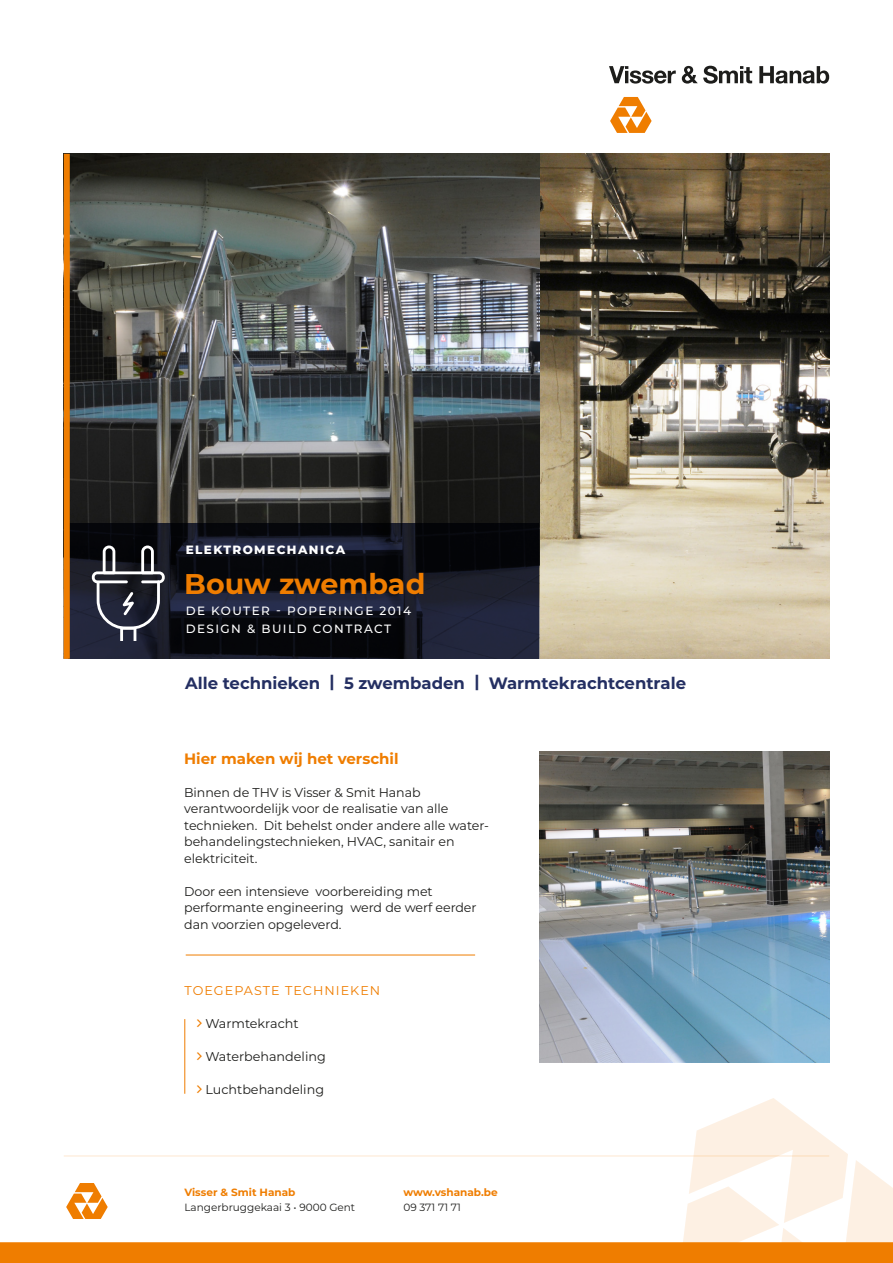
<style>
.page{position:relative;width:893px;height:1263px;background:#fff}
.page>*{position:absolute;margin:0;border:0;box-sizing:border-box;transform-origin:0 0}
.t1{font:700 28.5px "Montserrat";color:#ef7d00}
.t2{font:700 16.5px "Montserrat";color:#242f62}
.t3{font:700 15px "Montserrat";color:#ef7d00}
.t4{font:12.75px/16.5px "Montserrat";letter-spacing:-.005em;color:#1d1d1b}
.t5{font:12.75px "Montserrat";letter-spacing:.08em;color:#ef7d00}
.t6{font:500 12px "Montserrat";letter-spacing:.12em;color:#fff}
.t7{font:800 12px "Montserrat";letter-spacing:.12em;color:#fff}
.t8{font:10.5px "Montserrat";color:#1d1d1b}
.t9{font:700 10.5px "Montserrat";color:#ef7d00}
</style>
<div class="page">
<div style="left:0;top:1242px;width:893px;height:21px;background:#ef7d00"></div>
<svg style="left:66px;top:1183px;width:42px;height:36px"></svg>
<hr style="left:64px;top:1156px;width:765px;height:1px;background:#fee7d1">
<svg style="left:676px;top:1098px;width:217px;height:145px"></svg>
<svg style="left:610px;top:97px;width:42px;height:36px"></svg>
<svg style="left:609px;top:66px;width:67px;height:18px"></svg>
<svg style="left:682px;top:66px;width:70px;height:18px"></svg>
<svg style="left:759px;top:66px;width:70px;height:18px"></svg>
<img style="left:539px;top:751px;width:290px;height:311px">
<img style="left:70px;top:154px;width:759px;height:505px">
<svg style="left:70px;top:523px;width:469px;height:136px;background:#12141f"></svg>
<svg style="left:92px;top:545px;width:73px;height:96px;background:#41434d"></svg>
<div style="left:64px;top:154px;width:6px;height:505px;background:#ef7d00"></div>
<hr style="left:184px;top:1019px;width:1px;height:75px;background:#ef7d00">
<hr style="left:186px;top:955px;width:289px;height:1px;background:#ef7d00">
<p class="t7" style="left:186px;top:541px;width:161px">ELEKTROMECHANICA</p>
<p class="t1" style="left:184px;top:563px;width:243px">Bouw zwembad</p>
<p class="t6" style="left:186px;top:603px;width:227px">DE KOUTER - POPERINGE 2014</p>
<p class="t6" style="left:186px;top:621px;width:207px">DESIGN &amp; BUILD CONTRACT</p>
<p class="t2" style="left:185px;top:671px;width:503px">Alle technieken | 5 zwembaden | Warmtekrachtcentrale</p>
<p class="t3" style="left:184px;top:747px;width:216px">Hier maken wij het verschil</p>
<p class="t4" style="left:184px;top:783px;width:306px">Binnen de THV is Visser &amp; Smit Hanab verantwoordelijk voor de realisatie van alle technieken. Dit behelst onder andere alle water&shy;behandelingstechnieken, HVAC, sanitair en elektriciteit.</p>
<p class="t4" style="left:184px;top:882px;width:294px">Door een intensieve voorbereiding met performante engineering werd de werf eerder dan voorzien opgeleverd.</p>
<p class="t5" style="left:184px;top:981px;width:197px">TOEGEPASTE TECHNIEKEN</p>
<p class="t4" style="left:205px;top:1014px;width:95px">Warmtekracht</p>
<p class="t4" style="left:205px;top:1047px;width:122px">Waterbehandeling</p>
<p class="t4" style="left:205px;top:1080px;width:120px">Luchtbehandeling</p>
<p class="t9" style="left:184px;top:1184px;width:113px">Visser &amp; Smit Hanab</p>
<p class="t8" style="left:184px;top:1200px;width:172px">Langerbruggekaai 3 • 9000 Gent</p>
<p class="t9" style="left:403px;top:1184px;width:96px">www.vshanab.be</p>
<p class="t8" style="left:403px;top:1200px;width:59px">09 371 71 71</p>
</div>
